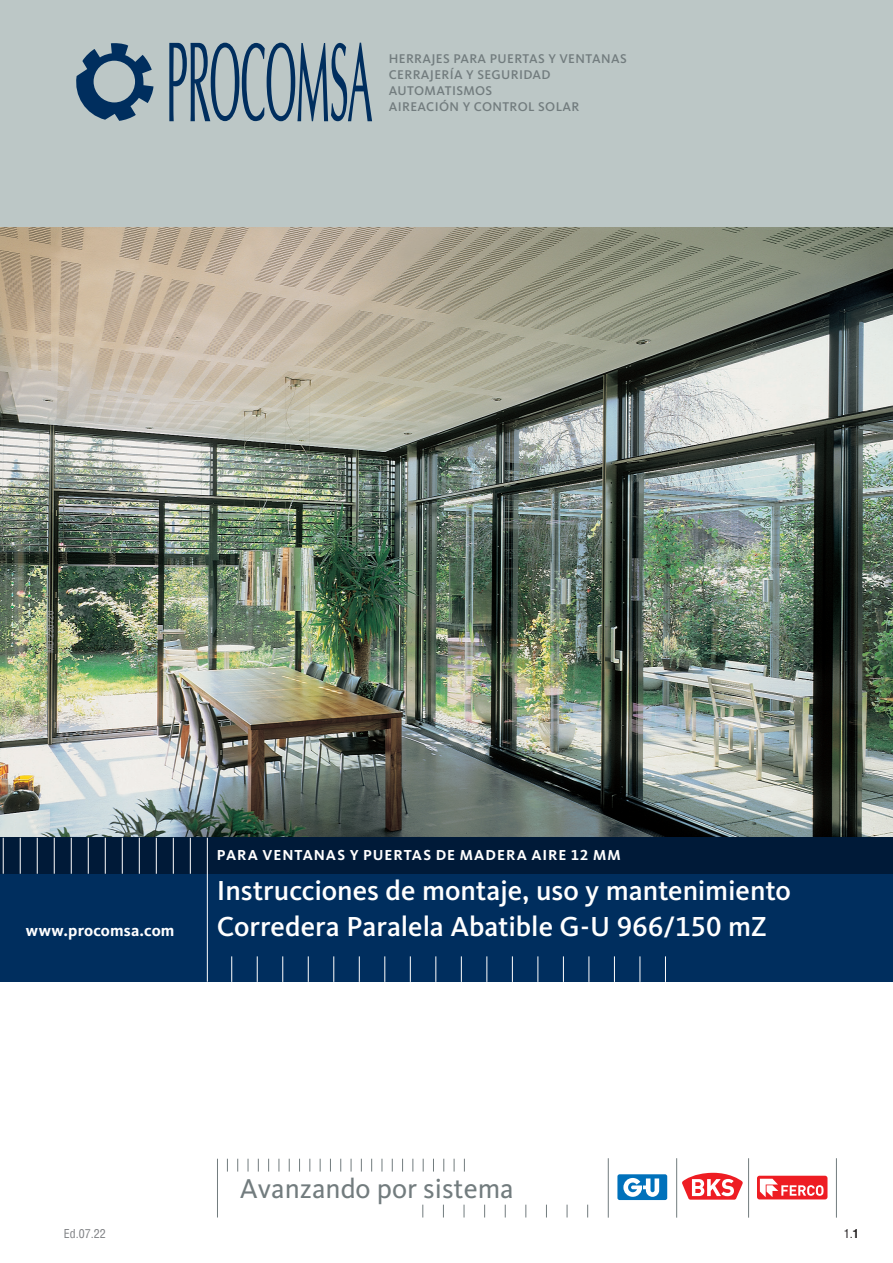
<style>
.page{position:relative;width:893px;height:1263px;background:#fff}
.page>*{position:absolute;margin:0;border:0;box-sizing:border-box;transform-origin:0 0}
.t1{font:500 28.5px "Kievit Pro";color:#fff}
.t2{font:28.2px "Kievit Pro";color:#727c7e}
.t3{font:700 16.5px "Kievit Pro";letter-spacing:.01em;color:#fff}
.t4{font:700 15px "Kievit Pro";letter-spacing:.065em;color:#fff}
.t5{font:500 13.05px/16px "Kievit Pro";letter-spacing:.03em;color:#727c7e}
.t6{font:condensed 12px "Helvetica";color:#808285}
.t7{font:condensed 12px "Helvetica";color:#231f20}
.t8{font:condensed 9px "Helvetica";color:#9b9ca0}
.s1{font-weight:700}
</style>
<div class="page">
<img style="left:0;top:227px;width:893px;height:611px">
<div style="left:0;top:0;width:893px;height:227px;background:#bcc7c6"></div>
<hr style="left:217px;top:1159px;width:1px;height:58px;background:#727c7e">
<svg style="left:351px;top:1159px;width:1px;height:12px"></svg>
<svg style="left:340px;top:1159px;width:1px;height:12px"></svg>
<svg style="left:330px;top:1159px;width:1px;height:12px"></svg>
<svg style="left:320px;top:1159px;width:1px;height:12px"></svg>
<svg style="left:310px;top:1159px;width:1px;height:12px"></svg>
<svg style="left:299px;top:1159px;width:1px;height:12px"></svg>
<svg style="left:289px;top:1159px;width:1px;height:12px"></svg>
<svg style="left:279px;top:1159px;width:1px;height:12px"></svg>
<svg style="left:268px;top:1159px;width:1px;height:12px"></svg>
<svg style="left:258px;top:1159px;width:1px;height:12px"></svg>
<svg style="left:248px;top:1159px;width:1px;height:12px"></svg>
<svg style="left:237px;top:1159px;width:1px;height:12px"></svg>
<svg style="left:227px;top:1159px;width:1px;height:12px"></svg>
<svg style="left:443px;top:1205px;width:1px;height:12px"></svg>
<svg style="left:464px;top:1205px;width:1px;height:12px"></svg>
<svg style="left:484px;top:1205px;width:1px;height:12px"></svg>
<svg style="left:505px;top:1205px;width:1px;height:12px"></svg>
<svg style="left:526px;top:1205px;width:1px;height:12px"></svg>
<svg style="left:546px;top:1205px;width:1px;height:12px"></svg>
<svg style="left:567px;top:1205px;width:1px;height:12px"></svg>
<hr style="left:608px;top:1158px;width:1px;height:59px;background:#727c7e">
<hr style="left:676px;top:1158px;width:1px;height:59px;background:#727c7e">
<hr style="left:748px;top:1158px;width:1px;height:59px;background:#727c7e">
<hr style="left:836px;top:1158px;width:1px;height:59px;background:#727c7e">
<svg style="left:361px;top:1159px;width:1px;height:12px"></svg>
<svg style="left:371px;top:1159px;width:1px;height:12px"></svg>
<svg style="left:382px;top:1159px;width:1px;height:12px"></svg>
<svg style="left:392px;top:1159px;width:1px;height:12px"></svg>
<svg style="left:402px;top:1159px;width:1px;height:12px"></svg>
<svg style="left:413px;top:1159px;width:1px;height:12px"></svg>
<svg style="left:423px;top:1159px;width:1px;height:12px"></svg>
<svg style="left:433px;top:1159px;width:1px;height:12px"></svg>
<svg style="left:444px;top:1159px;width:1px;height:12px"></svg>
<svg style="left:454px;top:1159px;width:1px;height:12px"></svg>
<svg style="left:464px;top:1159px;width:1px;height:12px"></svg>
<svg style="left:423px;top:1205px;width:1px;height:12px"></svg>
<svg style="left:587px;top:1205px;width:1px;height:12px"></svg>
<div style="left:617px;top:1174px;width:50px;height:26px;background:#0071bb;border-radius:2px"></div>
<svg style="left:623px;top:1178px;width:36px;height:19px"></svg>
<svg style="left:682px;top:1173px;width:61px;height:27px"></svg>
<div style="left:757px;top:1176px;width:70px;height:23px;background:#ee1d23;border-radius:3px"></div>
<svg style="left:760px;top:1179px;width:63px;height:18px"></svg>
<svg style="left:76px;top:43px;width:78px;height:78px"></svg>
<svg style="left:169px;top:43px;width:203px;height:78px"></svg>
<div style="left:0;top:838px;width:893px;height:144px;background:#002e5e"></div>
<div style="left:0;top:838px;width:893px;height:36px;background:#001a38"></div>
<hr style="left:207px;top:838px;width:1px;height:144px;background:#fff">
<hr style="left:190px;top:838px;width:1px;height:36px;background:#fff">
<hr style="left:173px;top:838px;width:1px;height:36px;background:#fff">
<hr style="left:156px;top:838px;width:1px;height:36px;background:#fff">
<hr style="left:139px;top:838px;width:1px;height:36px;background:#fff">
<hr style="left:122px;top:838px;width:1px;height:36px;background:#fff">
<hr style="left:105px;top:838px;width:1px;height:36px;background:#fff">
<hr style="left:88px;top:838px;width:1px;height:36px;background:#fff">
<hr style="left:71px;top:838px;width:1px;height:36px;background:#fff">
<hr style="left:54px;top:838px;width:1px;height:36px;background:#fff">
<hr style="left:37px;top:838px;width:1px;height:36px;background:#fff">
<hr style="left:20px;top:838px;width:1px;height:36px;background:#fff">
<hr style="left:3px;top:838px;width:1px;height:36px;background:#fff">
<svg style="left:231px;top:956px;width:1px;height:26px"></svg>
<svg style="left:257px;top:956px;width:1px;height:26px"></svg>
<svg style="left:282px;top:956px;width:1px;height:26px"></svg>
<svg style="left:308px;top:956px;width:1px;height:26px"></svg>
<svg style="left:333px;top:956px;width:1px;height:26px"></svg>
<svg style="left:359px;top:956px;width:1px;height:26px"></svg>
<svg style="left:384px;top:956px;width:1px;height:26px"></svg>
<svg style="left:410px;top:956px;width:1px;height:26px"></svg>
<svg style="left:435px;top:956px;width:1px;height:26px"></svg>
<svg style="left:461px;top:956px;width:1px;height:26px"></svg>
<svg style="left:486px;top:956px;width:1px;height:26px"></svg>
<svg style="left:512px;top:956px;width:1px;height:26px"></svg>
<svg style="left:537px;top:956px;width:1px;height:26px"></svg>
<svg style="left:563px;top:956px;width:1px;height:26px"></svg>
<svg style="left:589px;top:956px;width:1px;height:26px"></svg>
<svg style="left:614px;top:956px;width:1px;height:26px"></svg>
<svg style="left:640px;top:956px;width:1px;height:26px"></svg>
<svg style="left:665px;top:956px;width:1px;height:26px"></svg>
<p class="t5" style="left:389px;top:51px;width:239px">HERRAJES PARA PUERTAS Y VENTANAS<br>CERRAJERÍA Y SEGURIDAD<br>AUTOMATISMOS<br>AIREACIÓN Y CONTROL SOLAR</p>
<p class="t8" style="left:44px;top:652px;width:43px;rotate:-90deg">MD.220720</p>
<p class="t3" style="left:26px;top:921px;width:150px">www.procomsa.com</p>
<p class="t4" style="left:217px;top:846px;width:405px">PARA VENTANAS Y PUERTAS DE MADERA AIRE 12 MM</p>
<h1 class="t1" style="left:217px;top:873px;width:576px">Instrucciones de montaje, uso y mantenimiento</h1>
<h1 class="t1" style="left:217px;top:909px;width:552px">Corredera Paralela Abatible G-U 966/150 mZ</h1>
<h2 class="t2" style="left:240px;top:1171px;width:275px">Avanzando por sistema</h2>
<p class="t6" style="left:64px;top:1226px;width:43px">Ed.07.22</p>
<p class="t7" style="left:844px;top:1226px;width:16px">1.<span class="s1">1</span></p>
</div>
